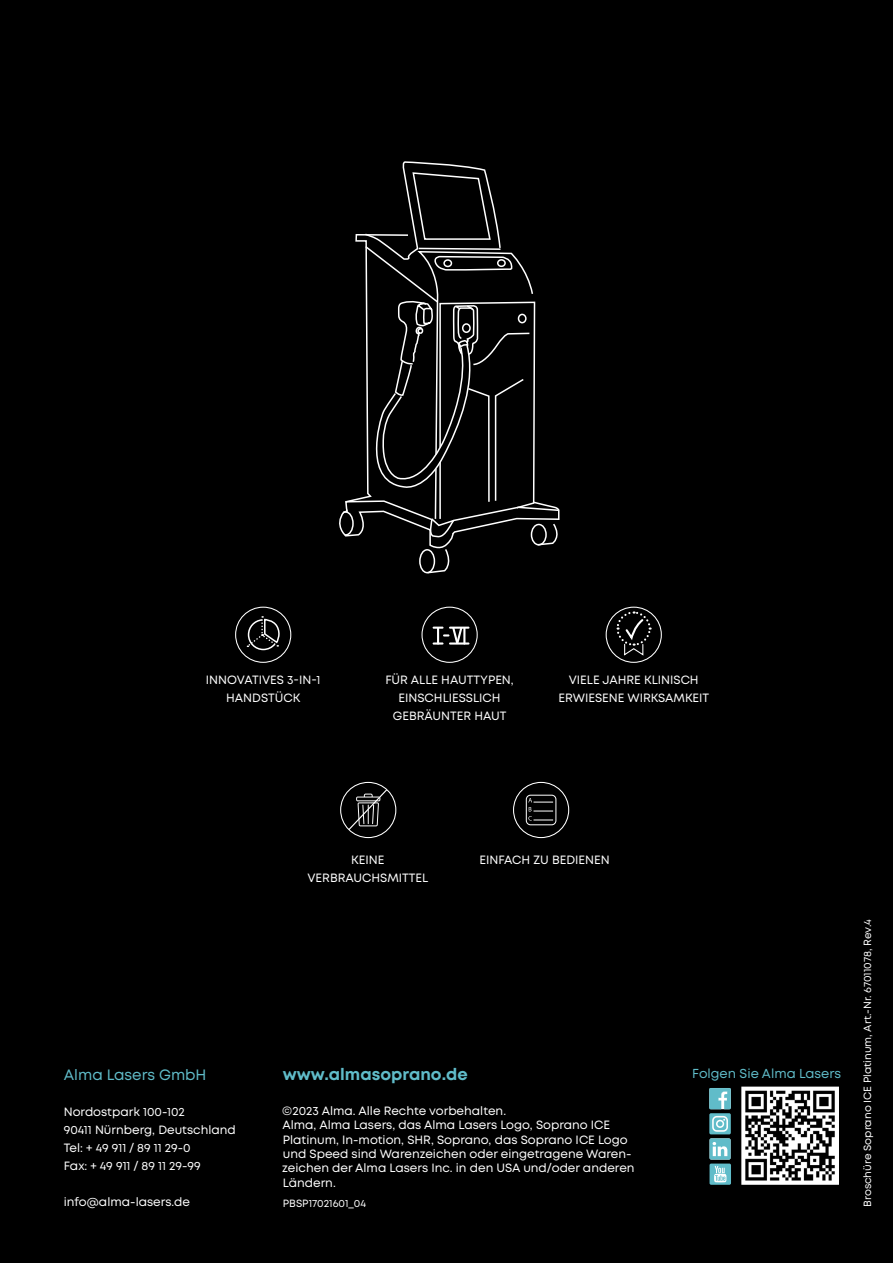
<style>
.page{position:relative;width:893px;height:1263px;background:#000}
.page>*{position:absolute;margin:0;border:0;box-sizing:border-box;transform-origin:0 0}
.t1{font:700 16.5px "Mont";color:#60bcc9}
.t2{font:15px "Mont";color:#60bcc9}
.t3{font:13.05px "Mont";color:#60bcc9}
.t4{font:12px/18px "Mont";color:#fff;text-align:center}
.t5{font:10.5px "Mont";color:#fff}
</style>
<div class="page">
<div style="left:513px;top:782px;width:56px;height:56px;border:1px solid #fff;border-radius:50%"></div>
<svg style="left:528px;top:798px;width:25px;height:23px"></svg>
<div style="left:526px;top:795px;width:30px;height:30px;border:1px solid #fff;border-radius:4px"></div>
<div style="left:340px;top:782px;width:56px;height:56px;border:1px solid #fff;border-radius:50%"></div>
<svg style="left:347px;top:788px;width:41px;height:43px"></svg>
<div style="left:606px;top:607px;width:56px;height:56px;border:1px solid #fff;border-radius:50%"></div>
<svg style="left:615px;top:610px;width:37px;height:47px"></svg>
<div style="left:421px;top:607px;width:57px;height:56px;border:1px solid #fff;border-radius:50%"></div>
<svg style="left:434px;top:626px;width:34px;height:19px"></svg>
<div style="left:235px;top:607px;width:56px;height:56px;border:1px solid #fff;border-radius:50%"></div>
<svg style="left:247px;top:616px;width:33px;height:35px"></svg>
<svg style="left:709px;top:1138px;width:22px;height:21px"></svg>
<svg style="left:709px;top:1088px;width:22px;height:21px"></svg>
<div style="left:709px;top:1163px;width:22px;height:22px;background:#60bcc9;border-radius:2px"></div>
<svg style="left:714px;top:1166px;width:12px;height:16px"></svg>
<div style="left:709px;top:1113px;width:22px;height:21px;background:#60bcc9;border-radius:2px"></div>
<svg style="left:712px;top:1116px;width:16px;height:16px"></svg>
<svg style="left:344px;top:161px;width:216px;height:413px"></svg>
<hr style="left:439px;top:462px;width:2px;height:57px;background:#fff">
<img style="left:745px;top:1090px;width:90px;height:91px">
<div style="left:741px;top:1086px;width:98px;height:99px;border:3px solid #fff"></div>
<p class="t4" style="left:206px;top:671px;width:116px">INNOVATIVES 3-IN-1<br>HANDSTÜCK</p>
<p class="t4" style="left:385px;top:671px;width:130px">FÜR ALLE HAUTTYPEN,<br>EINSCHLIESSLICH<br>GEBRÄUNTER HAUT</p>
<p class="t4" style="left:559px;top:671px;width:152px">VIELE JAHRE KLINISCH<br>ERWIESENE WIRKSAMKEIT</p>
<p class="t4" style="left:351px;top:851px;width:35px">KEINE</p>
<p class="t4" style="left:479px;top:851px;width:132px">EINFACH ZU BEDIENEN</p>
<p class="t4" style="left:307px;top:869px;width:122px">VERBRAUCHSMITTEL</p>
<p class="t2" style="left:64px;top:1065px;width:144px">Alma Lasers GmbH</p>
<p class="t4" style="left:64px;top:1103px;width:174px;text-align:left">Nordostpark 100-102<br>90411 Nürnberg, Deutschland<br>Tel: + 49 911 / 89 11 29-0<br>Fax: + 49 911 / 89 11 29-99</p>
<p class="t4" style="left:64px;top:1193px;width:128px">info@alma-lasers.de</p>
<h1 class="t1" style="left:283px;top:1064px;width:186px">www.almasoprano.de</h1>
<p class="t4" style="left:282px;top:1103px;width:354px;line-height:14.4px;text-align:left">©2023 Alma. Alle Rechte vorbehalten.<br>Alma, Alma Lasers, das Alma Lasers Logo, Soprano ICE Platinum, In-motion, SHR, Soprano, das Soprano ICE Logo und Speed sind Warenzeichen oder eingetragene Waren&shy;zeichen der Alma Lasers Inc. in den USA und/oder anderen Ländern.</p>
<p class="t5" style="left:283px;top:1196px;width:85px">PBSP17021601_04</p>
<p class="t3" style="left:692px;top:1064px;width:150px">Folgen Sie Alma Lasers</p>
<p class="t5" style="left:861px;top:1207px;width:289px;rotate:-90deg">Broschüre Soprano ICE Platinum, Art.-Nr. 67011078, Rev.4</p>
</div>
